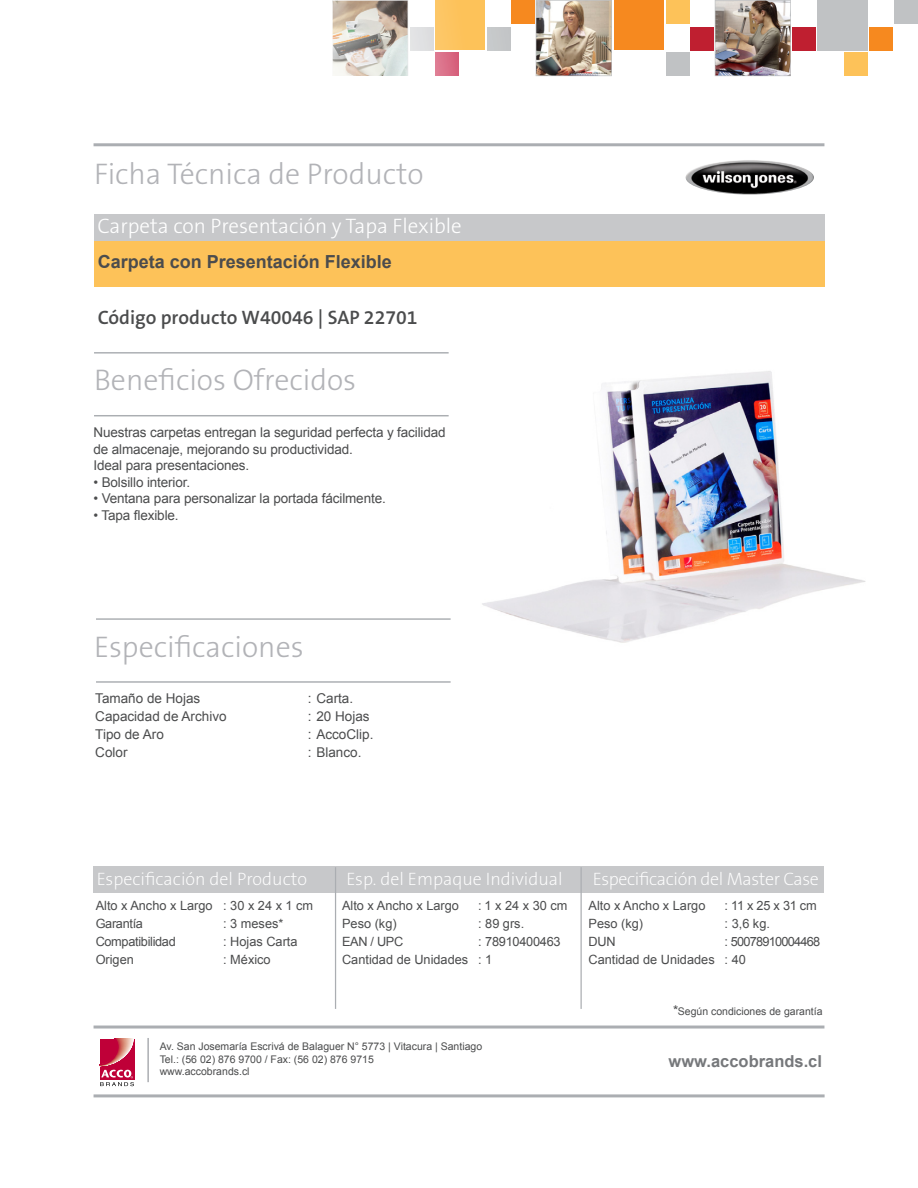
<style>
.page{position:relative;width:918px;height:1188px;background:#fff}
.page>*{position:absolute;margin:0;border:0;box-sizing:border-box;transform-origin:0 0}
.t1{font:30px "The Sans KENSINGTON3 Li";color:#b2b3b7}
.t2{font:21px "The Sans KENSINGTON3 Li";color:#fff}
.t3{font:19.5px "The Sans KENSINGTON6 SB";color:#4b4c4d}
.t4{font:18px "The Sans KENSINGTON2 XL";color:#fff}
.t5{font:700 18px "Arial";color:#4b4c4d}
.t6{font:18px "The Sans KENSINGTON2 XL";letter-spacing:-.02em;color:#fff}
.t7{font:700 16.5px "Arial";color:#76787b}
.tabulado{font:13.5px "Arial";letter-spacing:-.01em;color:#4b4c4d}
.tabulado_datos_logis{font:12.75px "Arial";color:#4b4c4d}
.tabulado_datos_logis-2{font:12.75px "Arial";letter-spacing:-.025em;color:#4b4c4d}
.tabulado_datos_logis-3{font:12.75px "Arial";letter-spacing:-.06em;color:#4b4c4d}
.tabulado_datos_logis-4{font:12.75px "Arial";letter-spacing:-.02em;color:#4b4c4d}
.t8{font:10.5px "Arial";color:#4b4c4d}
.s1{font-size:13.5px}
</style>
<div class="page">
<div style="left:435px;top:0;width:50px;height:50px;background:#fdc259"></div>
<div style="left:818px;top:0;width:50px;height:50px;background:#c0c2c4"></div>
<img style="left:536px;top:0;width:76px;height:76px">
<svg style="left:332px;top:0;width:76px;height:76px;background:#c5beb4"></svg>
<img style="left:715px;top:0;width:76px;height:76px">
<div style="left:614px;top:0;width:50px;height:50px;background:#f6891f"></div>
<div style="left:487px;top:27px;width:23px;height:23px;background:#c6c8c9"></div>
<div style="left:870px;top:27px;width:23px;height:23px;background:#f6891f"></div>
<div style="left:895px;top:0;width:23px;height:23px;background:#c0c2c4"></div>
<svg style="left:435px;top:52px;width:23px;height:23px"></svg>
<div style="left:844px;top:52px;width:24px;height:23px;background:#fdc259"></div>
<div style="left:666px;top:52px;width:23px;height:23px;background:#c0c2c4"></div>
<div style="left:410px;top:27px;width:23px;height:23px;background:#e0e1e3"></div>
<div style="left:793px;top:27px;width:23px;height:23px;background:#bf1f30"></div>
<div style="left:511px;top:0;width:23px;height:23px;background:#f6891f"></div>
<div style="left:690px;top:27px;width:23px;height:23px;background:#bf1f30"></div>
<div style="left:666px;top:0;width:23px;height:23px;background:#fdc259"></div>
<hr style="left:94px;top:143px;width:730px;height:3px;background:#abaeb2">
<hr style="left:94px;top:1026px;width:730px;height:3px;background:#abaeb2">
<hr style="left:94px;top:1094px;width:731px;height:3px;background:#abaeb2">
<svg style="left:99px;top:1038px;width:36px;height:49px"></svg>
<svg style="left:100px;top:1039px;width:34px;height:47px;background:#cb4b6a"></svg>
<hr style="left:94px;top:352px;width:355px;height:2px;background:#abaeb2">
<hr style="left:94px;top:415px;width:355px;height:1px;background:#abaeb2">
<div style="left:94px;top:240px;width:731px;height:47px;background:#fdc259"></div>
<div style="left:94px;top:214px;width:731px;height:26px;background:#c7c8ca"></div>
<hr style="left:96px;top:618px;width:355px;height:2px;background:#abaeb2">
<hr style="left:96px;top:681px;width:355px;height:2px;background:#abaeb2">
<div style="left:94px;top:866px;width:730px;height:27px;background:#c7c8ca"></div>
<hr style="left:335px;top:867px;width:1px;height:142px;background:#abaeb2">
<hr style="left:581px;top:867px;width:1px;height:142px;background:#abaeb2">
<hr style="left:147px;top:1038px;width:2px;height:44px;background:#abaeb2">
<img style="left:686px;top:160px;width:128px;height:35px">
<img style="left:482px;top:371px;width:384px;height:272px">
<p class="t1" style="left:94px;top:158px;width:331px">Ficha Técnica de Producto</p>
<p class="t2" style="left:97px;top:215px;width:366px">Carpeta con Presentación y Tapa Flexible</p>
<p class="t5" style="left:98px;top:250px;width:296px">Carpeta con Presentación Flexible</p>
<p class="t3" style="left:98px;top:307px;width:321px">Código producto W40046 | SAP 22701</p>
<p class="t1" style="left:94px;top:364px;width:264px">Beneficios Ofrecidos</p>
<p class="tabulado" style="left:94px;top:424px;width:354px">Nuestras carpetas entregan la seguridad perfecta y facilidad</p>
<p class="tabulado" style="left:94px;top:440px;width:261px">de almacenaje, mejorando su productividad.</p>
<p class="tabulado" style="left:94px;top:457px;width:157px">Ideal para presentaciones.</p>
<p class="tabulado" style="left:94px;top:473px;width:98px">• Bolsillo interior.</p>
<p class="tabulado" style="left:94px;top:490px;width:294px">• Ventana para personalizar la portada fácilmente.</p>
<p class="tabulado" style="left:94px;top:506px;width:87px">• Tapa flexible.</p>
<p class="t1" style="left:94px;top:630px;width:211px">Especificaciones</p>
<p class="tabulado" style="left:95px;top:690px;width:107px">Tamaño de Hojas</p>
<p class="tabulado" style="left:308px;top:690px;width:47px">: Carta.</p>
<p class="tabulado" style="left:95px;top:708px;width:133px">Capacidad de Archivo</p>
<p class="tabulado" style="left:308px;top:708px;width:63px">: 20 Hojas</p>
<p class="tabulado" style="left:95px;top:726px;width:70px">Tipo de Aro</p>
<p class="tabulado" style="left:308px;top:726px;width:67px">: AccoClip.</p>
<p class="tabulado" style="left:95px;top:744px;width:34px">Color</p>
<p class="tabulado" style="left:308px;top:744px;width:55px">: Blanco.</p>
<p class="t4" style="left:97px;top:869px;width:212px">Especificación del Producto</p>
<p class="t4" style="left:346px;top:869px;width:218px">Esp. del Empaque Individual</p>
<p class="t6" style="left:593px;top:869px;width:228px">Especificación del Master Case</p>
<p class="tabulado_datos_logis" style="left:96px;top:897px;width:219px">Alto x Ancho x Largo : 30 x 24 x 1 cm</p>
<p class="tabulado_datos_logis-2" style="left:96px;top:915px;width:49px">Garantía</p>
<p class="tabulado_datos_logis" style="left:223px;top:915px;width:62px">: 3 meses*</p>
<p class="tabulado_datos_logis-2" style="left:96px;top:933px;width:82px">Compatibilidad</p>
<p class="tabulado_datos_logis" style="left:223px;top:933px;width:76px">: Hojas Carta</p>
<p class="tabulado_datos_logis" style="left:96px;top:951px;width:40px">Origen</p>
<p class="tabulado_datos_logis" style="left:223px;top:951px;width:49px">: México</p>
<p class="tabulado_datos_logis" style="left:342px;top:897px;width:118px">Alto x Ancho x Largo</p>
<p class="tabulado_datos_logis" style="left:478px;top:897px;width:91px">: 1 x 24 x 30 cm</p>
<p class="tabulado_datos_logis" style="left:342px;top:915px;width:56px">Peso (kg)</p>
<p class="tabulado_datos_logis" style="left:478px;top:915px;width:48px">: 89 grs.</p>
<p class="tabulado_datos_logis" style="left:342px;top:933px;width:63px">EAN / UPC</p>
<p class="tabulado_datos_logis-4" style="left:478px;top:933px;width:84px">: 78910400463</p>
<p class="tabulado_datos_logis" style="left:342px;top:951px;width:152px">Cantidad de Unidades : 1</p>
<p class="t8" style="left:160px;top:1039px;width:324px">Av. San Josemaría Escrivá de Balaguer N° 5773 | Vitacura | Santiago</p>
<p class="t8" style="left:160px;top:1052px;width:216px">Tel.: (56 02) 876 9700 / Fax: (56 02) 876 9715</p>
<p class="t8" style="left:160px;top:1065px;width:91px">www.accobrands.cl</p>
<p class="tabulado_datos_logis" style="left:589px;top:897px;width:118px">Alto x Ancho x Largo</p>
<p class="tabulado_datos_logis" style="left:725px;top:897px;width:94px">: 11 x 25 x 31 cm</p>
<p class="tabulado_datos_logis" style="left:589px;top:915px;width:56px">Peso (kg)</p>
<p class="tabulado_datos_logis" style="left:725px;top:915px;width:47px">: 3,6 kg.</p>
<p class="tabulado_datos_logis" style="left:589px;top:933px;width:28px">DUN</p>
<p class="tabulado_datos_logis-3" style="left:725px;top:933px;width:97px">: 50078910004468</p>
<p class="tabulado_datos_logis" style="left:589px;top:951px;width:159px">Cantidad de Unidades : 40</p>
<p class="t8" style="left:673px;top:1004px;width:151px"><span class="s1">*</span>Según condiciones de garantía</p>
<p class="t7" style="left:669px;top:1050px;width:155px">www.accobrands.cl</p>
</div>
